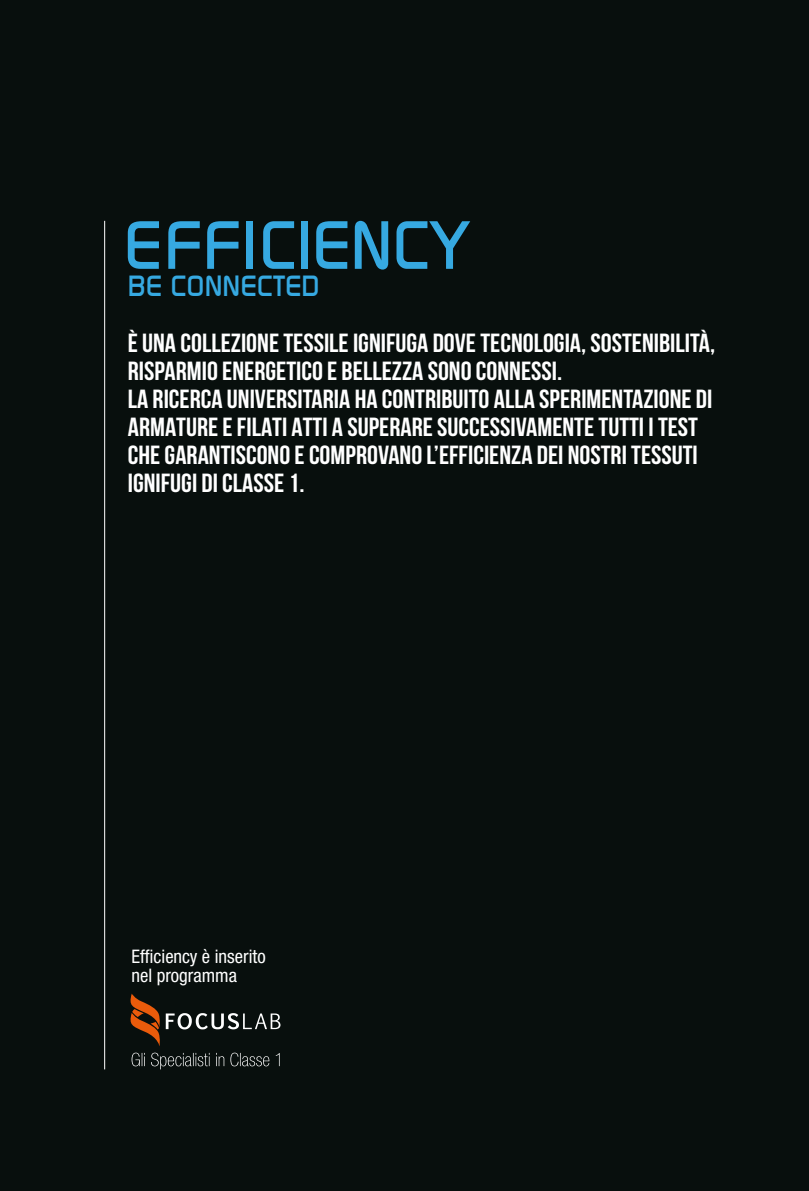
<style>
.page{position:relative;width:809px;height:1191px;background:#080f0d}
.page>*{position:absolute;margin:0;border:0;box-sizing:border-box;transform-origin:0 0}
.t1{font:29.05px "Modaerne";color:#36a9e1}
.t2{font:700 26.25px/28px "Bebas Neue";color:#fff;scale:1.05 1}
.t3{font:condensed 18.72px/18.7px "Helvetica Neue LT Std";color:#fff}
</style>
<div class="page">
<hr style="left:104px;top:221px;width:1px;height:848px;background:#fff">
<svg style="left:128px;top:221px;width:31px;height:48px"></svg>
<svg style="left:168px;top:221px;width:32px;height:48px"></svg>
<svg style="left:207px;top:221px;width:31px;height:48px"></svg>
<div style="left:246px;top:221px;width:7px;height:48px;background:#36a9e1"></div>
<svg style="left:263px;top:221px;width:31px;height:48px"></svg>
<div style="left:301px;top:221px;width:7px;height:48px;background:#36a9e1"></div>
<svg style="left:316px;top:221px;width:31px;height:48px"></svg>
<svg style="left:355px;top:221px;width:33px;height:48px"></svg>
<svg style="left:396px;top:221px;width:74px;height:48px"></svg>
<svg style="left:132px;top:1052px;width:148px;height:17px"></svg>
<svg style="left:130px;top:993px;width:150px;height:53px"></svg>
<p class="t1" style="left:128px;top:269px;width:193px">BE CONNECTED</p>
<p class="t2" style="left:128px;top:328px;width:561px">È UNA COLLEZIONE TESSILE IGNIFUGA DOVE TECNOLOGIA, SOSTENIBILITÀ, RISPARMIO ENERGETICO E BELLEZZA SONO CONNESSI.<br>LA RICERCA UNIVERSITARIA HA CONTRIBUITO ALLA SPERIMENTAZIONE DI ARMATURE E FILATI ATTI A SUPERARE SUCCESSIVAMENTE TUTTI I TEST CHE GARANTISCONO E COMPROVANO L’EFFICIENZA DEI NOSTRI TESSUTI IGNIFUGI DI CLASSE 1.</p>
<p class="t3" style="left:131px;top:947px;width:136px">Efficiency è inserito nel programma</p>
</div>
